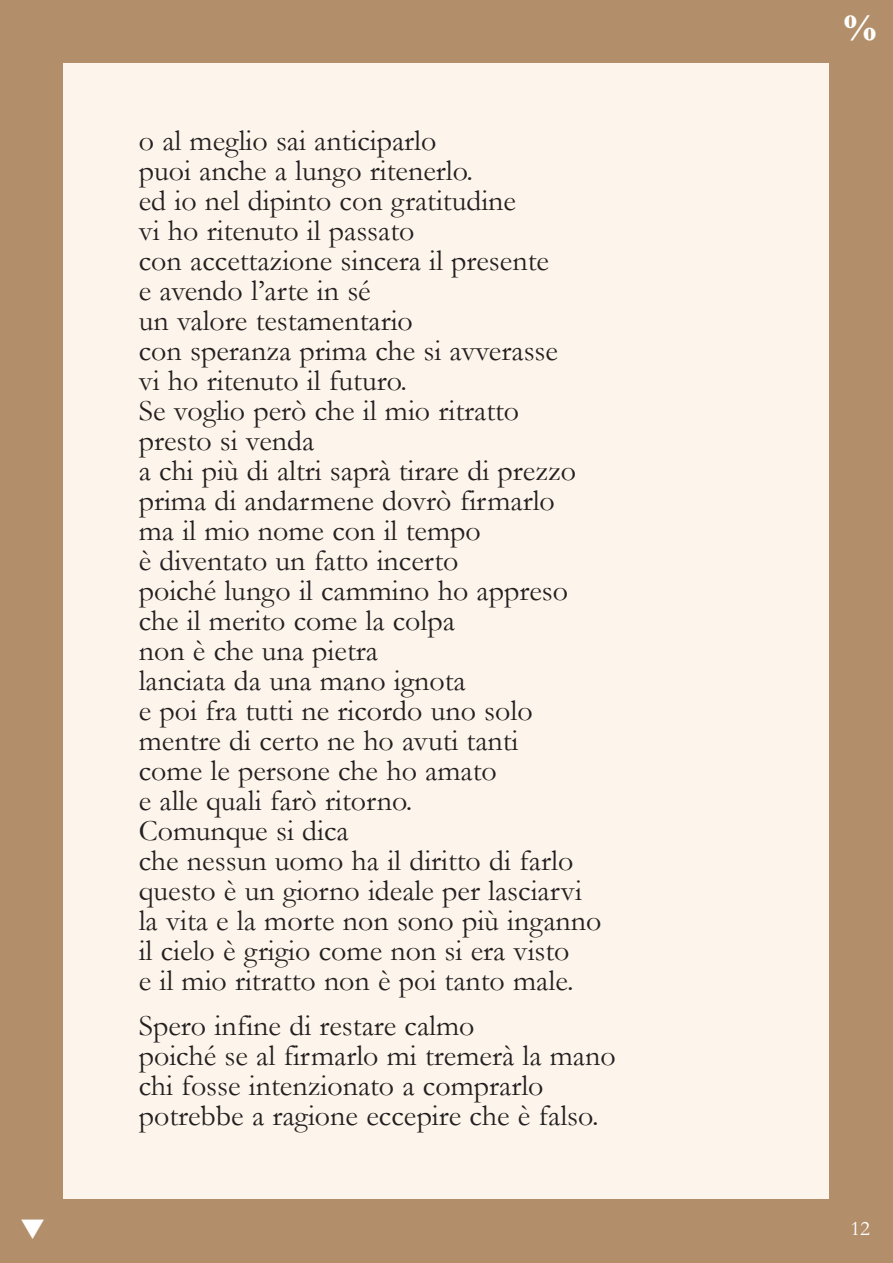
<style>
.page{position:relative;width:893px;height:1263px;background:#b28f6a}
.page>*{position:absolute;margin:0;border:0;box-sizing:border-box;transform-origin:0 0}
.t1{font:700 36px "Times New Roman";color:#fff}
.t2{font:30px/30px "Garamond";color:#231f20}
.t3{font:21px "Garamond";color:#fff}
</style>
<div class="page">
<div style="left:64px;top:64px;width:765px;height:1135px;background:#fdf5eb"></div>
<p class="t2" style="left:139px;top:126px;width:464px">o al meglio sai anticiparlo<br>puoi anche a lungo ritenerlo.<br>ed io nel dipinto con gratitudine<br>vi ho ritenuto il passato<br>con accettazione sincera il presente<br>e avendo l’arte in sé<br>un valore testamentario<br>con speranza prima che si avverasse<br>vi ho ritenuto il futuro.<br>Se voglio però che il mio ritratto<br>presto si venda<br>a chi più di altri saprà tirare di prezzo prima di andarmene dovrò firmarlo<br>ma il mio nome con il tempo<br>è diventato un fatto incerto<br>poiché lungo il cammino ho appreso che il merito come la colpa<br>non è che una pietra<br>lanciata da una mano ignota<br>e poi fra tutti ne ricordo uno solo mentre di certo ne ho avuti tanti<br>come le persone che ho amato<br>e alle quali farò ritorno.<br>Comunque si dica<br>che nessun uomo ha il diritto di farlo questo è un giorno ideale per lasciarvi la vita e la morte non sono più inganno il cielo è grigio come non si era visto<br>e il mio ritratto non è poi tanto male.</p>
<p class="t2" style="left:139px;top:1011px;width:478px">Spero infine di restare calmo<br>poiché se al firmarlo mi tremerà la mano chi fosse intenzionato a comprarlo potrebbe a ragione eccepire che è falso.</p>
<p class="t1" style="left:842px;top:8px;width:37px">%</p>
<p class="t3" style="left:850px;top:1217px;width:21px">12</p>
</div>
